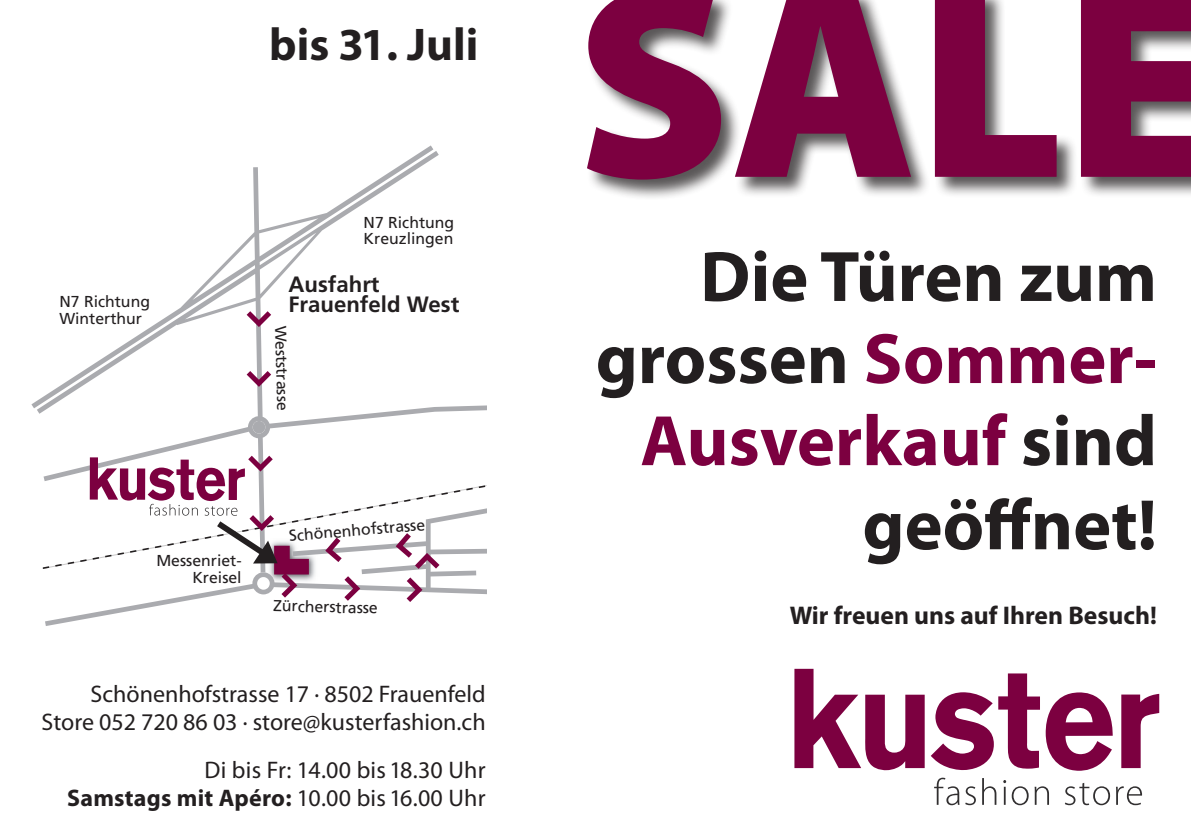
<style>
.page{position:relative;width:1191px;height:840px;background:#fff}
.page>*{position:absolute;margin:0;border:0;box-sizing:border-box;transform-origin:0 0}
.t1{font:900 276.6px "Myriad Pro";color:#7c0040}
.t2{font:700 72px/82.6px "Myriad Pro";color:#231f20;text-align:right}
.t3{font:700 46px "Myriad Pro";color:#231f20}
.t4{font:700 25.6px "Myriad Pro";color:#231f20}
.t5{font:24px/28px "Myriad Pro";color:#231f20;text-align:right}
.t6{font:700 22.2px/19.6px "Frutiger";color:#231f20}
.t7{font:15.8px/16.4px "Frutiger";color:#231f20}
.s1{font-weight:700}
.s2{color:#7c0040}
</style>
<div class="page">
<svg style="left:31px;top:145px;width:455px;height:424px"></svg>
<svg style="left:247px;top:371px;width:24px;height:15px"></svg>
<svg style="left:43px;top:455px;width:443px;height:170px"></svg>
<svg style="left:185px;top:218px;width:133px;height:109px"></svg>
<svg style="left:794px;top:668px;width:365px;height:102px"></svg>
<svg style="left:934px;top:777px;width:208px;height:27px"></svg>
<div style="left:585px;top:0;width:606px;height:200px;background:#231f20;opacity:.75"></div>
<h3 class="t3" style="left:269px;top:19px;width:210px">bis 31. Juli</h3>
<p class="t7" style="left:59px;top:293px;width:92px">N7 Richtung<br>Winterthur</p>
<p class="t7" style="left:363px;top:214px;width:92px">N7 Richtung<br>Kreuzlingen</p>
<p class="t6" style="left:288px;top:275px;width:172px">Ausfahrt<br>Frauenfeld West</p>
<p class="t7" style="left:289px;top:325px;width:86px;rotate:89deg">Weststrasse</p>
<p class="t7" style="left:156px;top:552px;width:87px;text-align:right">Messenriet-<br>Kreisel</p>
<p class="t7" style="left:288px;top:527px;width:138px;rotate:-5deg">Schönenhofstrasse</p>
<p class="t7" style="left:273px;top:596px;width:106px;rotate:2deg">Zürcherstrasse</p>
<p class="t5" style="left:42px;top:679px;width:445px">Schönenhofstrasse 17 · 8502 Frauenfeld<br>Store 052 720 86 03 · store@kusterfashion.ch</p>
<p class="t5" style="left:67px;top:755px;width:420px">Di bis Fr: 14.00 bis 18.30 Uhr<br><span class="s1">Samstags mit Apéro:</span> 10.00 bis 16.00 Uhr</p>
<h1 class="t1" style="left:576px;top:-74px;width:642px">SALE</h1>
<h2 class="t2" style="left:596px;top:236px;width:563px">Die Türen zum grossen <span class="s2">Sommer-<br>Ausverkauf</span> sind geöffnet!</h2>
<p class="t4" style="left:790px;top:600px;width:368px">Wir freuen uns auf Ihren Besuch!</p>
</div>
